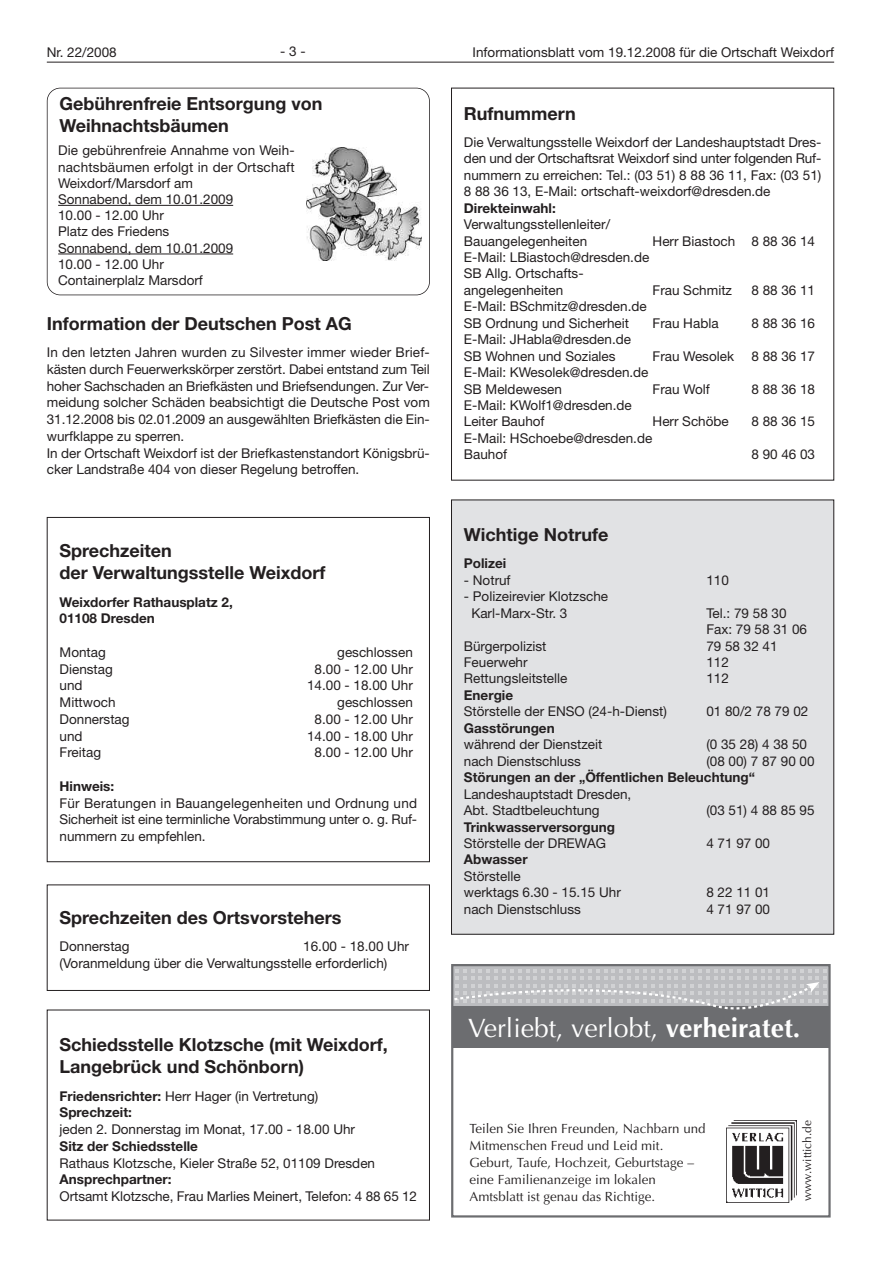
<style>
.page{position:relative;width:881px;height:1263px;background:#fff}
.page>*{position:absolute;margin:0;border:0;box-sizing:border-box;transform-origin:0 0}
.t1{font:26.55px "Optima";color:#fff}
.t2{font:700 18px/22.2px "Helvetica Neue LT";color:#231f20}
.t3{font:13.5px/16.5px "Helvetica Neue LT";color:#231f20}
.t4{font:700 13.5px/16.8px "Helvetica Neue LT";color:#231f20}
.t5{font:13.35px/17px "Optima";color:#231f20}
.t6{font:11.85px "Optima";color:#231f20}
.s1{font-weight:400}
.s2{font-weight:700}
</style>
<div class="page">
<div style="left:451px;top:500px;width:382px;height:434px;background:#e1e2e4"></div>
<hr style="left:47px;top:62px;width:786px;height:1px;background:#231f20">
<img style="left:306px;top:147px;width:115px;height:113px">
<div style="left:47px;top:88px;width:382px;height:207px;border:2px solid #231f20;border-radius:14px"></div>
<hr style="left:58px;top:205px;width:175px;height:1px;background:#231f20">
<hr style="left:58px;top:254px;width:175px;height:1px;background:#231f20">
<div style="left:47px;top:517px;width:382px;height:345px;border:1px solid #231f20"></div>
<div style="left:47px;top:884px;width:382px;height:107px;border:1px solid #231f20"></div>
<img style="left:726px;top:1120px;width:69px;height:82px">
<div style="left:452px;top:966px;width:377px;height:41px;background:#bcbdc0"></div>
<div style="left:452px;top:1006px;width:377px;height:42px;background:#6c6d70"></div>
<div style="left:451px;top:964px;width:379px;height:253px;border:2px solid #6c6d70"></div>
<svg style="left:452px;top:968px;width:374px;height:52px"></svg>
<p class="t3" style="left:47px;top:45px;width:71px">Nr. 22/2008</p>
<p class="t3" style="left:280px;top:45px;width:27px">-3-</p>
<p class="t3" style="left:472px;top:45px;width:363px">Informationsblatt vom 19.12.2008 für die Ortschaft Weixdorf</p>
<h2 class="t2" style="left:60px;top:95px;width:264px;line-height:21.6px">Gebührenfreie Entsorgung von<br>Weihnachtsbäumen</h2>
<p class="t3" style="left:58px;top:144px;width:238px">Die gebührenfreie Annahme von Weih&shy;nachtsbäumen erfolgt in der Ortschaft<br>Weixdorf/Marsdorf am<br>Sonnabend, dem 10.01.2009<br>10.00 - 12.00 Uhr<br>Platz des Friedens<br>Sonnabend, dem 10.01.2009<br>10.00 - 12.00 Uhr<br>Containerplalz Marsdorf</p>
<h2 class="t2" style="left:47px;top:314px;width:306px">Information der Deutschen Post AG</h2>
<p class="t3" style="left:47px;top:345px;width:384px">In den letzten Jahren wurden zu Silvester immer wieder Brief&shy;kästen durch Feuerwerkskörper zerstört. Dabei entstand zum Teil hoher Sachschaden an Briefkästen und Briefsendungen. Zur Ver&shy;meidung solcher Schäden beabsichtigt die Deutsche Post vom 31.12.2008 bis 02.01.2009 an ausgewählten Briefkästen die Ein&shy;wurfklappe zu sperren.<br>In der Ortschaft Weixdorf ist der Briefkastenstandort Königsbrü&shy;cker Landstraße 404 von dieser Regelung betroffen.</p>
<h2 class="t2" style="left:60px;top:541px;width:267px">Sprechzeiten<br>der Verwaltungsstelle Weixdorf</h2>
<p class="t4" style="left:60px;top:595px;width:175px">Weixdorfer Rathausplatz 2,<br>01108 Dresden</p>
<p class="t3" style="left:60px;top:645px;width:48px">Montag</p>
<p class="t3" style="left:337px;top:645px;width:77px">geschlossen</p>
<p class="t3" style="left:60px;top:662px;width:55px">Dienstag</p>
<p class="t3" style="left:314px;top:662px;width:100px">8.00 - 12.00 Uhr</p>
<p class="t3" style="left:60px;top:679px;width:24px">und</p>
<p class="t3" style="left:307px;top:679px;width:107px">14.00 - 18.00 Uhr</p>
<p class="t3" style="left:60px;top:695px;width:57px">Mittwoch</p>
<p class="t3" style="left:337px;top:695px;width:77px">geschlossen</p>
<p class="t3" style="left:60px;top:712px;width:71px">Donnerstag</p>
<p class="t3" style="left:314px;top:712px;width:100px">8.00 - 12.00 Uhr</p>
<p class="t3" style="left:60px;top:729px;width:24px">und</p>
<p class="t3" style="left:307px;top:729px;width:107px">14.00 - 18.00 Uhr</p>
<p class="t3" style="left:60px;top:746px;width:43px">Freitag</p>
<p class="t3" style="left:314px;top:746px;width:100px">8.00 - 12.00 Uhr</p>
<p class="t4" style="left:60px;top:779px;width:56px">Hinweis:</p>
<p class="t3" style="left:60px;top:796px;width:359px;text-align:justify">Für Beratungen in Bauangelegenheiten und Ordnung und Sicherheit ist eine terminliche Vorabstimmung unter o. g. Ruf&shy;nummern zu empfehlen.</p>
<h2 class="t2" style="left:60px;top:908px;width:283px">Sprechzeiten des Ortsvorstehers</h2>
<p class="t3" style="left:60px;top:940px;width:71px">Donnerstag</p>
<p class="t3" style="left:60px;top:939px;width:351px;text-indent:243px">16.00 - 18.00 Uhr (Voranmeldung über die Verwaltungsstelle erforderlich)</p>
<h2 class="t2" style="left:60px;top:1035px;width:329px">Schiedsstelle Klotzsche (mit Weixdorf,<br>Langebrück und Schönborn)</h2>
<p class="t4" style="left:60px;top:1089px;width:260px">Friedensrichter: <span class="s1">Herr Hager (in Vertretung)<br></span>Sprechzeit:</p>
<p class="t3" style="left:60px;top:1122px;width:297px">jeden 2. Donnerstag im Monat, 17.00 - 18.00 Uhr</p>
<p class="t4" style="left:60px;top:1139px;width:140px">Sitz der Schiedsstelle</p>
<p class="t3" style="left:60px;top:1156px;width:317px">Rathaus Klotzsche, Kieler Straße 52, 01109 Dresden</p>
<p class="t4" style="left:60px;top:1172px;width:113px">Ansprechpartner:</p>
<p class="t3" style="left:60px;top:1189px;width:359px">Ortsamt Klotzsche, Frau Marlies Meinert, Telefon: 4 88 65 12</p>
<h2 class="t2" style="left:463px;top:104px;width:113px">Rufnummern</h2>
<p class="t3" style="left:463px;top:135px;width:359px;text-align:justify">Die Verwaltungsstelle Weixdorf der Landeshauptstadt Dres&shy;den und der Ortschaftsrat Weixdorf sind unter folgenden Ruf&shy;nummern zu erreichen: Tel.: (03 51) 8 88 36 11, Fax: (03 51)<br>8 88 36 13, E-Mail: ortschaft-weixdorf@dresden.de</p>
<p class="t4" style="left:463px;top:201px;width:93px">Direkteinwahl:</p>
<p class="t3" style="left:463px;top:217px;width:148px">Verwaltungsstellenleiter/<br>Bauangelegenheiten</p>
<p class="t3" style="left:652px;top:234px;width:164px">Herr Biastoch 8 88 36 14</p>
<p class="t3" style="left:463px;top:250px;width:187px">E-Mail: LBiastoch@dresden.de<br>SB Allg. Ortschafts&shy;angelegenheiten</p>
<p class="t3" style="left:652px;top:283px;width:81px">Frau Schmitz</p>
<p class="t3" style="left:751px;top:283px;width:65px">8 88 36 11</p>
<p class="t3" style="left:463px;top:300px;width:184px">E-Mail: BSchmitz@dresden.de<br>SB Ordnung und Sicherheit</p>
<p class="t3" style="left:652px;top:316px;width:67px">Frau Habla</p>
<p class="t3" style="left:751px;top:316px;width:65px">8 88 36 16</p>
<p class="t3" style="left:463px;top:332px;width:168px">E-Mail: JHabla@dresden.de<br>SB Wohnen und Soziales</p>
<p class="t3" style="left:652px;top:349px;width:83px">Frau Wesolek</p>
<p class="t3" style="left:751px;top:349px;width:65px">8 88 36 17</p>
<p class="t3" style="left:463px;top:365px;width:186px">E-Mail: KWesolek@dresden.de<br>SB Meldewesen</p>
<p class="t3" style="left:652px;top:382px;width:59px">Frau Wolf</p>
<p class="t3" style="left:751px;top:382px;width:65px">8 88 36 18</p>
<p class="t3" style="left:463px;top:398px;width:169px">E-Mail: KWolf1@dresden.de<br>Leiter Bauhof</p>
<p class="t3" style="left:652px;top:415px;width:78px">Herr Schöbe</p>
<p class="t3" style="left:751px;top:415px;width:65px">8 88 36 15</p>
<p class="t3" style="left:463px;top:431px;width:190px">E-Mail: HSchoebe@dresden.de<br>Bauhof</p>
<p class="t3" style="left:751px;top:448px;width:65px">8 90 46 03</p>
<h2 class="t2" style="left:463px;top:525px;width:146px">Wichtige Notrufe</h2>
<p class="t4" style="left:463px;top:556px;width:44px">Polizei</p>
<p class="t3" style="left:463px;top:573px;width:48px">- Notruf</p>
<p class="t3" style="left:706px;top:573px;width:24px">110</p>
<p class="t3" style="left:471px;top:589px;width:138px;text-indent:-7px">- Polizeirevier Klotzsche<br>Karl-Marx-Str. 3</p>
<p class="t3" style="left:706px;top:606px;width:102px">Tel.: 79 58 30<br>Fax: 79 58 31 06</p>
<p class="t3" style="left:463px;top:639px;width:84px">Bürgerpolizist</p>
<p class="t3" style="left:706px;top:639px;width:73px">79 58 32 41</p>
<p class="t3" style="left:463px;top:655px;width:65px">Feuerwehr</p>
<p class="t3" style="left:706px;top:655px;width:24px">112</p>
<p class="t3" style="left:463px;top:672px;width:105px">Rettungsleitstelle</p>
<p class="t3" style="left:706px;top:672px;width:24px">112</p>
<p class="t4" style="left:463px;top:688px;width:51px">Energie</p>
<p class="t3" style="left:463px;top:705px;width:204px">Störstelle der ENSO (24-h-Dienst)</p>
<p class="t3" style="left:706px;top:705px;width:103px">01 80/2 78 79 02</p>
<p class="t4" style="left:463px;top:721px;width:92px">Gasstörungen</p>
<p class="t3" style="left:463px;top:737px;width:140px">während der Dienstzeit</p>
<p class="t3" style="left:706px;top:737px;width:102px">(0 35 28) 4 38 50</p>
<p class="t3" style="left:463px;top:754px;width:118px">nach Dienstschluss</p>
<p class="t3" style="left:706px;top:754px;width:110px">(08 00) 7 87 90 00</p>
<p class="t4" style="left:463px;top:770px;width:292px">Störungen an der „Öffentlichen Beleuchtung“</p>
<p class="t3" style="left:463px;top:787px;width:169px">Landeshauptstadt Dresden,<br>Abt. Stadtbeleuchtung</p>
<p class="t3" style="left:706px;top:803px;width:110px">(03 51) 4 88 85 95</p>
<p class="t4" style="left:463px;top:819px;width:152px">Trinkwasserversorgung</p>
<p class="t3" style="left:463px;top:836px;width:144px">Störstelle der DREWAG</p>
<p class="t3" style="left:706px;top:836px;width:65px">4 71 97 00</p>
<p class="t4" style="left:463px;top:852px;width:65px">Abwasser</p>
<p class="t3" style="left:463px;top:869px;width:158px">Störstelle<br>werktags 6.30 - 15.15 Uhr</p>
<p class="t3" style="left:706px;top:886px;width:65px">8 22 11 01</p>
<p class="t3" style="left:463px;top:902px;width:118px">nach Dienstschluss</p>
<p class="t3" style="left:706px;top:902px;width:65px">4 71 97 00</p>
<h1 class="t1" style="left:468px;top:1017px;width:334px">Verliebt, verlobt, <span class="s2">verheiratet.</span></h1>
<p class="t5" style="left:469px;top:1121px;width:237px">Teilen Sie Ihren Freunden, Nachbarn und Mitmenschen Freud und Leid mit.<br>Geburt, Taufe, Hochzeit, Geburtstage – eine Familienanzeige im lokalen Amtsblatt ist genau das Richtige.</p>
<p class="t6" style="left:802px;top:1201px;width:82px;rotate:-90deg">www.wittich.de</p>
</div>
